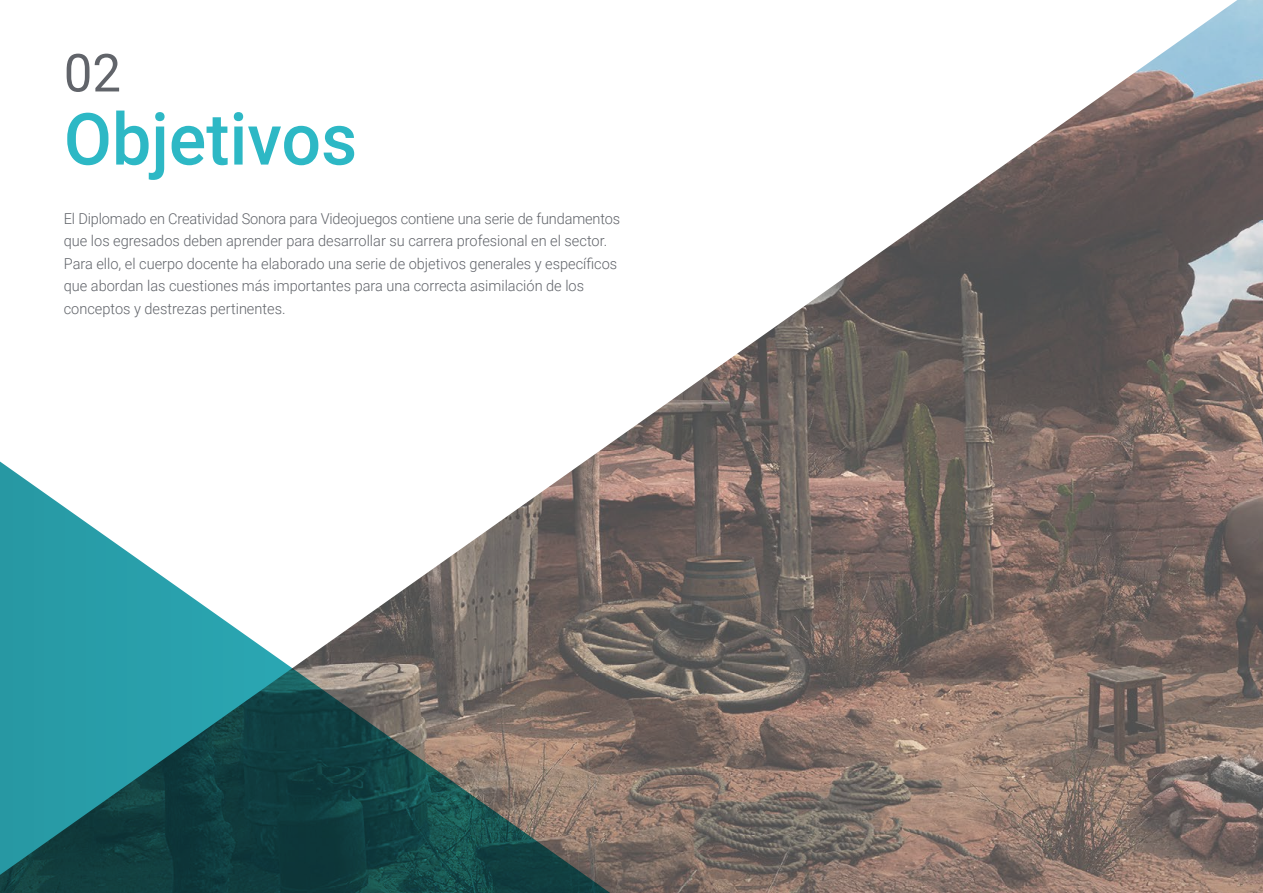
<style>
.page{position:relative;width:1263px;height:893px;background:#fff}
.page>*{position:absolute;margin:0;border:0;box-sizing:border-box;transform-origin:0 0}
.t1{font:500 72px "Roboto";color:#2db8c5}
.t2{font:52.5px "Roboto";color:#61646a}
.t3{font:300 15px/22.5px "Roboto";color:#61646a}
</style>
<div class="page">
<img style="left:606px;top:0;width:657px;height:893px">
<svg style="left:0;top:446px;width:640px;height:447px"></svg>
<h2 class="t2" style="left:64px;top:36px;width:59px">02</h2>
<h1 class="t1" style="left:64px;top:89px;width:295px">Objetivos</h1>
<p class="t3" style="left:64px;top:207px;width:558px">El Diplomado en Creatividad Sonora para Videojuegos contiene una serie de fundamentos que los egresados deben aprender para desarrollar su carrera profesional en el sector.<br>Para ello, el cuerpo docente ha elaborado una serie de objetivos generales y específicos que abordan las cuestiones más importantes para una correcta asimilación de los conceptos y destrezas pertinentes.</p>
</div>
